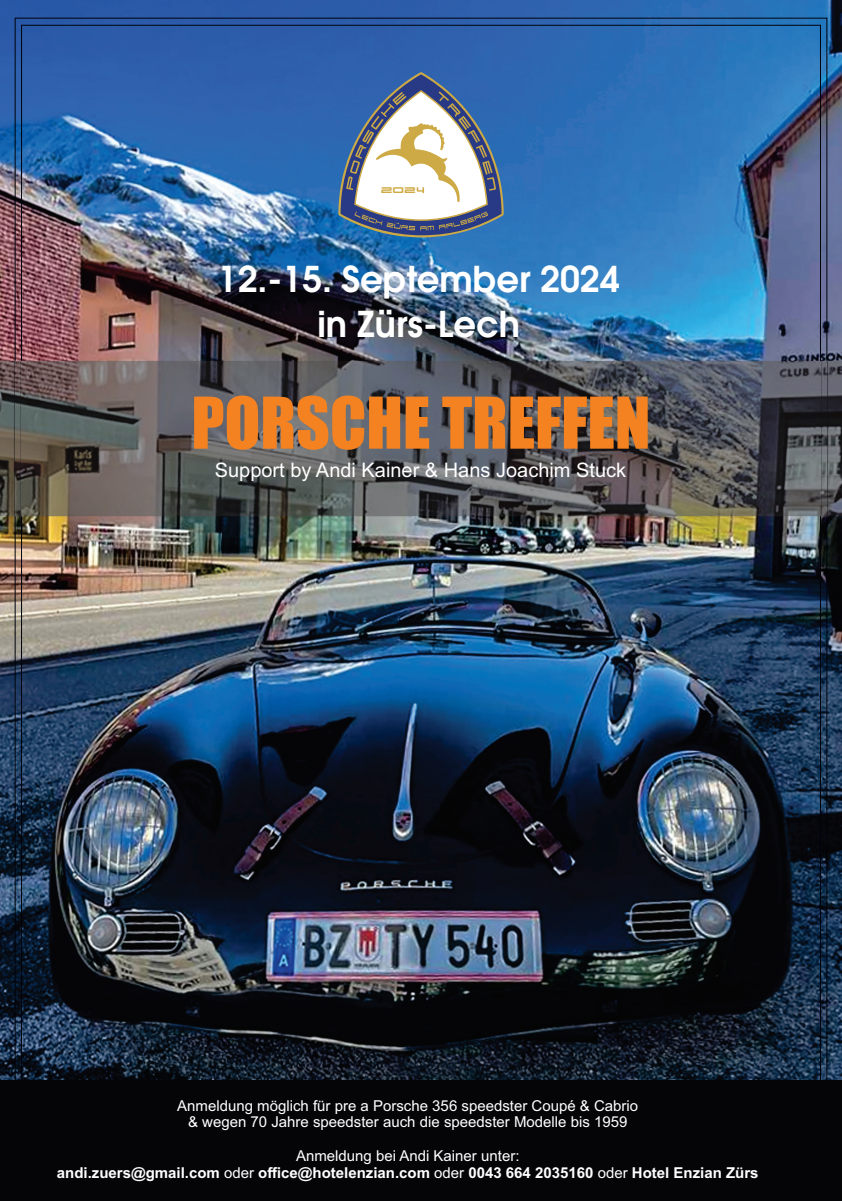
<style>
.page{position:relative;width:842px;height:1201px;background:#fff}
.page>*{position:absolute;margin:0;border:0;box-sizing:border-box;transform-origin:0 0}
.t1{font:65.8px "Impact";color:#f58220}
.t2{font:600 35.45px/45px "Avant Garde CE";color:#fff;text-align:center}
.t3{font:20px "Arial";color:#fff}
.t4{font:700 15px/16.8px "Arial";color:#fff;text-align:center}
.t5{font:15px/16.8px "Arial";color:#fff;text-align:center}
.t6{font:8.25px "Design System DW01 900 R";color:#cfaa44}
.s1{font-weight:400}
</style>
<div class="page">
<img style="left:0;top:0;width:842px;height:1080px">
<img style="left:0;top:361px;width:842px;height:155px">
<div style="left:0;top:1080px;width:842px;height:120px;background:#050508"></div>
<svg style="left:338px;top:72px;width:166px;height:165px"></svg>
<p class="t6" style="left:381px;top:185px;width:36px">202</p>
<h2 class="t2" style="left:218px;top:256px;width:403px">12.-15. September 2024 in Zürs-Lech</h2>
<h1 class="t1" style="left:191px;top:372px;width:460px">PORSCHE TREFFEN</h1>
<h3 class="t3" style="left:215px;top:456px;width:413px">Support by Andi Kainer &amp; Hans Joachim Stuck</h3>
<p class="t5" style="left:177px;top:1096px;width:463px">Anmeldung möglich für pre a Porsche 356 speedster Coupé &amp; Cabrio &amp; wegen 70 Jahre speedster auch die speedster Modelle bis 1959</p>
<p class="t4" style="left:57px;top:1147px;width:703px"><span class="s1">Anmeldung bei Andi Kainer unter:<br></span>andi.zuers@gmail.com <span class="s1">oder</span> office@hotelenzian.com <span class="s1">oder</span> 0043 664 2035160 <span class="s1">oder</span> Hotel Enzian Zürs</p>
</div>
